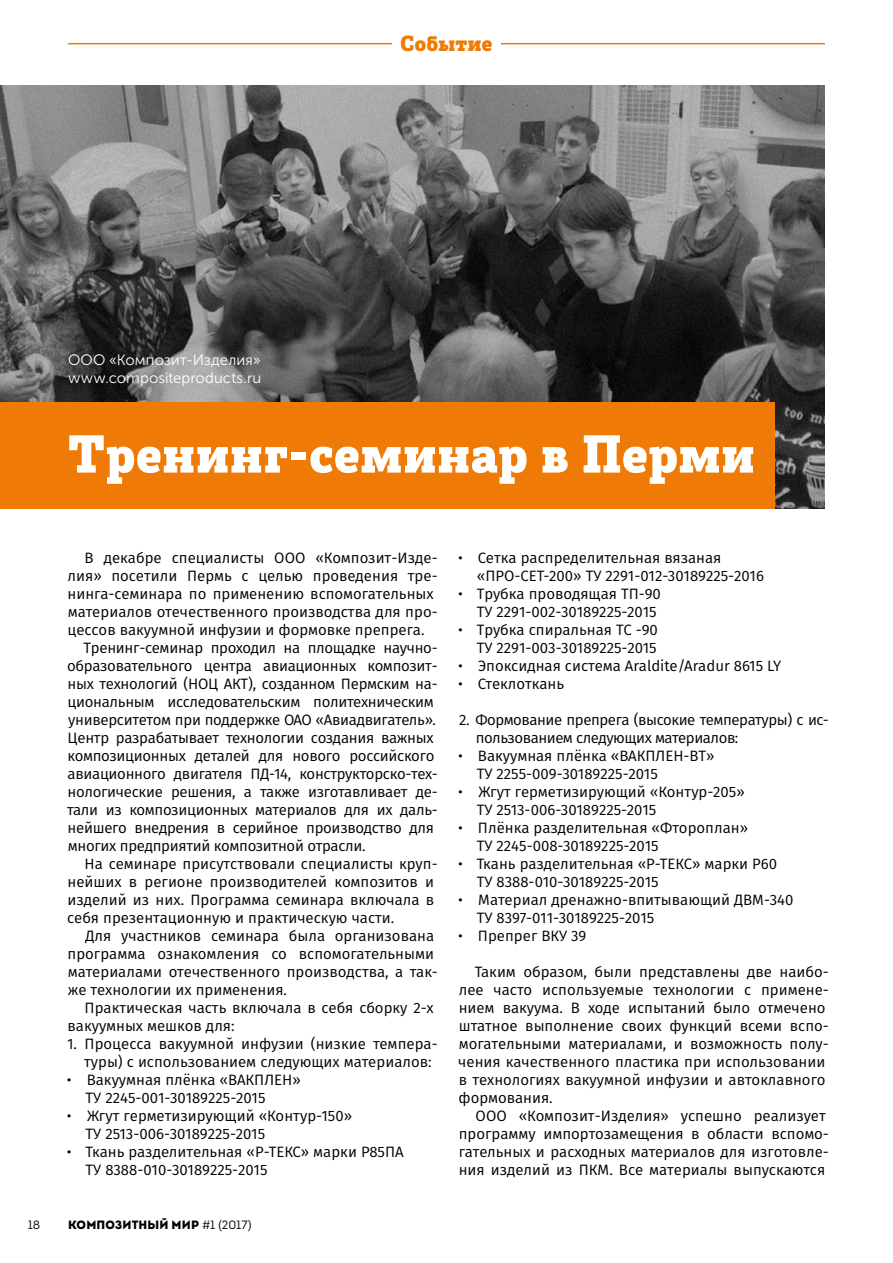
<style>
.page{position:relative;width:893px;height:1263px;background:#fff}
.page>*{position:absolute;margin:0;border:0;box-sizing:border-box;transform-origin:0 0}
.t1{font:51px "Posterizer KG";letter-spacing:.02em;color:#fff}
.t2{font:21px "Posterizer KG";letter-spacing:.02em;color:#ef7a06}
.t3{font:15px/18px "Fira Sans";color:#000}
.t4{font:15px "Fira Sans";letter-spacing:-.02em;color:#000}
.t5{font:15px/18px "Fira Sans";letter-spacing:-.03em;color:#000}
.t6{font:15px/18px "Museo Sans Cyrl 300";letter-spacing:.01em;color:#fff}
.t7{font:12px "Intro Black Caps";letter-spacing:.02em;color:#000}
.t8{font:12px "Intro Book Caps";color:#000}
.s1{font-family:"Intro Book Caps"}
</style>
<div class="page">
<img style="left:0;top:85px;width:825px;height:424px">
<hr style="left:68px;top:43px;width:324px;height:1px;background:#ef7a06">
<hr style="left:501px;top:43px;width:324px;height:1px;background:#ef7a06">
<div style="left:0;top:402px;width:775px;height:107px;background:#ef7a06"></div>
<p class="t6" style="left:68px;top:351px;width:195px">ООО «Композит-Изделия» www.compositeproducts.ru</p>
<h2 class="t2" style="left:401px;top:30px;width:93px">Событие</h2>
<h1 class="t1" style="left:68px;top:422px;width:688px">Тренинг-семинар в Перми</h1>
<p class="t3" style="left:85px;top:548px;width:355px">В декабре специалисты ООО «Композит-Изде-</p>
<p class="t3" style="left:68px;top:566px;width:372px">лия» посетили Пермь с целью проведения тре-</p>
<p class="t3" style="left:68px;top:584px;width:368px">нинга-семинара по применению вспомогательных</p>
<p class="t3" style="left:68px;top:602px;width:371px">материалов отечественного производства для про-</p>
<p class="t3" style="left:68px;top:620px;width:358px">цессов вакуумной инфузии и формовке препрега.</p>
<p class="t4" style="left:84px;top:636px;width:356px">Тренинг-семинар проходил на площадке научно-</p>
<p class="t4" style="left:67px;top:654px;width:372px">образовательного центра авиационных композит-</p>
<p class="t4" style="left:68px;top:672px;width:372px">ных технологий (НОЦ АКТ), созданном Пермским на-</p>
<p class="t4" style="left:68px;top:690px;width:368px">циональным исследовательским политехническим</p>
<p class="t4" style="left:68px;top:708px;width:369px">университетом при поддержке ОАО «Авиадвигатель».</p>
<p class="t4" style="left:68px;top:726px;width:367px">Центр разрабатывает технологии создания важных</p>
<p class="t4" style="left:68px;top:744px;width:368px">композиционных деталей для нового российского</p>
<p class="t4" style="left:68px;top:762px;width:372px">авиационного двигателя ПД-14, конструкторско-тех-</p>
<p class="t4" style="left:68px;top:780px;width:372px">нологические решения, а также изготавливает де-</p>
<p class="t4" style="left:67px;top:798px;width:372px">тали из композиционных материалов для их даль-</p>
<p class="t4" style="left:68px;top:816px;width:368px">нейшего внедрения в серийное производство для</p>
<p class="t4" style="left:68px;top:834px;width:300px">многих предприятий композитной отрасли.</p>
<p class="t3" style="left:85px;top:854px;width:355px">На семинаре присутствовали специалисты круп-</p>
<p class="t3" style="left:68px;top:872px;width:368px">нейших в регионе производителей композитов и</p>
<p class="t3" style="left:68px;top:890px;width:368px">изделий из них. Программа семинара включала в</p>
<p class="t3" style="left:67px;top:908px;width:329px">себя презентационную и практическую части.</p>
<p class="t3" style="left:85px;top:926px;width:350px">Для участников семинара была организована</p>
<p class="t3" style="left:68px;top:944px;width:368px">программа ознакомления со вспомогательными</p>
<p class="t3" style="left:68px;top:962px;width:372px">материалами отечественного производства, а так-</p>
<p class="t3" style="left:68px;top:980px;width:221px">же технологии их применения.</p>
<p class="t3" style="left:85px;top:998px;width:350px">Практическая часть включала в себя сборку 2-х</p>
<p class="t3" style="left:68px;top:1016px;width:169px">вакуумных мешков для:</p>
<p class="t3" style="left:84px;top:1034px;width:355px;text-indent:-17px">1. Процесса вакуумной инфузии (низкие темпера&shy;туры) с использованием следующих материалов:</p>
<p class="t3" style="left:86px;top:1070px;width:217px;text-indent:-19px">• Вакуумная плёнка «ВАКПЛЕН»<br>ТУ 2245-001-30189225-2015</p>
<p class="t3" style="left:86px;top:1106px;width:268px;text-indent:-19px">• Жгут герметизирующий «Контур-150»<br>ТУ 2513-006-30189225-2015</p>
<p class="t3" style="left:86px;top:1142px;width:320px;text-indent:-19px">• Ткань разделительная «Р-ТЕКС» марки Р85ПА<br>ТУ 8388-010-30189225-2015</p>
<p class="t8" style="left:28px;top:1218px;width:14px">18</p>
<p class="t7" style="left:68px;top:1217px;width:185px">КОМПОЗИТНЫЙ МИР <span class="s1">#1 (2017)</span></p>
<p class="t3" style="left:477px;top:548px;width:289px;text-indent:-19px">• Сетка распределительная вязаная «ПРО-СЕТ-200» ТУ 2291-012-30189225-2016</p>
<p class="t3" style="left:458px;top:584px;width:204px;text-align:right">• Трубка проводящая ТП-90<br>ТУ 2291-002-30189225-2015</p>
<p class="t3" style="left:458px;top:620px;width:201px;text-align:right">• Трубка спиральная ТС -90<br>ТУ 2291-003-30189225-2015</p>
<p class="t3" style="left:458px;top:656px;width:325px">• Эпоксидная система Araldite/Aradur 8615 LY</p>
<p class="t3" style="left:458px;top:674px;width:107px">• Стеклоткань</p>
<p class="t5" style="left:476px;top:710px;width:355px;text-indent:-17px">2. Формование препрега (высокие температуры) с ис&shy;пользованием следующих материалов:</p>
<p class="t3" style="left:477px;top:746px;width:239px;text-indent:-19px">• Вакуумная плёнка «ВАКПЛЕН-ВТ»<br>ТУ 2255-009-30189225-2015</p>
<p class="t3" style="left:477px;top:782px;width:269px;text-indent:-19px">• Жгут герметизирующий «Контур-205»<br>ТУ 2513-006-30189225-2015</p>
<p class="t3" style="left:477px;top:818px;width:273px;text-indent:-19px">• Плёнка разделительная «Фтороплан»<br>ТУ 2245-008-30189225-2015</p>
<p class="t3" style="left:477px;top:854px;width:302px;text-indent:-19px">• Ткань разделительная «Р-ТЕКС» марки Р60<br>ТУ 8388-010-30189225-2015</p>
<p class="t3" style="left:477px;top:890px;width:318px;text-indent:-19px">• Материал дренажно-впитывающий ДВМ-340<br>ТУ 8397-011-30189225-2015</p>
<p class="t3" style="left:458px;top:926px;width:130px">• Препрег ВКУ 39</p>
<p class="t3" style="left:458px;top:962px;width:372px;text-indent:16px">Таким образом, были представлены две наибо&shy;лее часто используемые технологии с примене&shy;нием вакуума. В ходе испытаний было отмечено штатное выполнение своих функций всеми вспо&shy;могательными материалами, и возможность полу&shy;чения качественного пластика при использовании в технологиях вакуумной инфузии и автоклавного формования.</p>
<p class="t3" style="left:459px;top:1106px;width:372px;text-indent:17px">ООО «Композит-Изделия» успешно реализует программу импортозамещения в области вспомо&shy;гательных и расходных материалов для изготовле&shy;ния изделий из ПКМ. Все материалы выпускаются</p>
</div>
